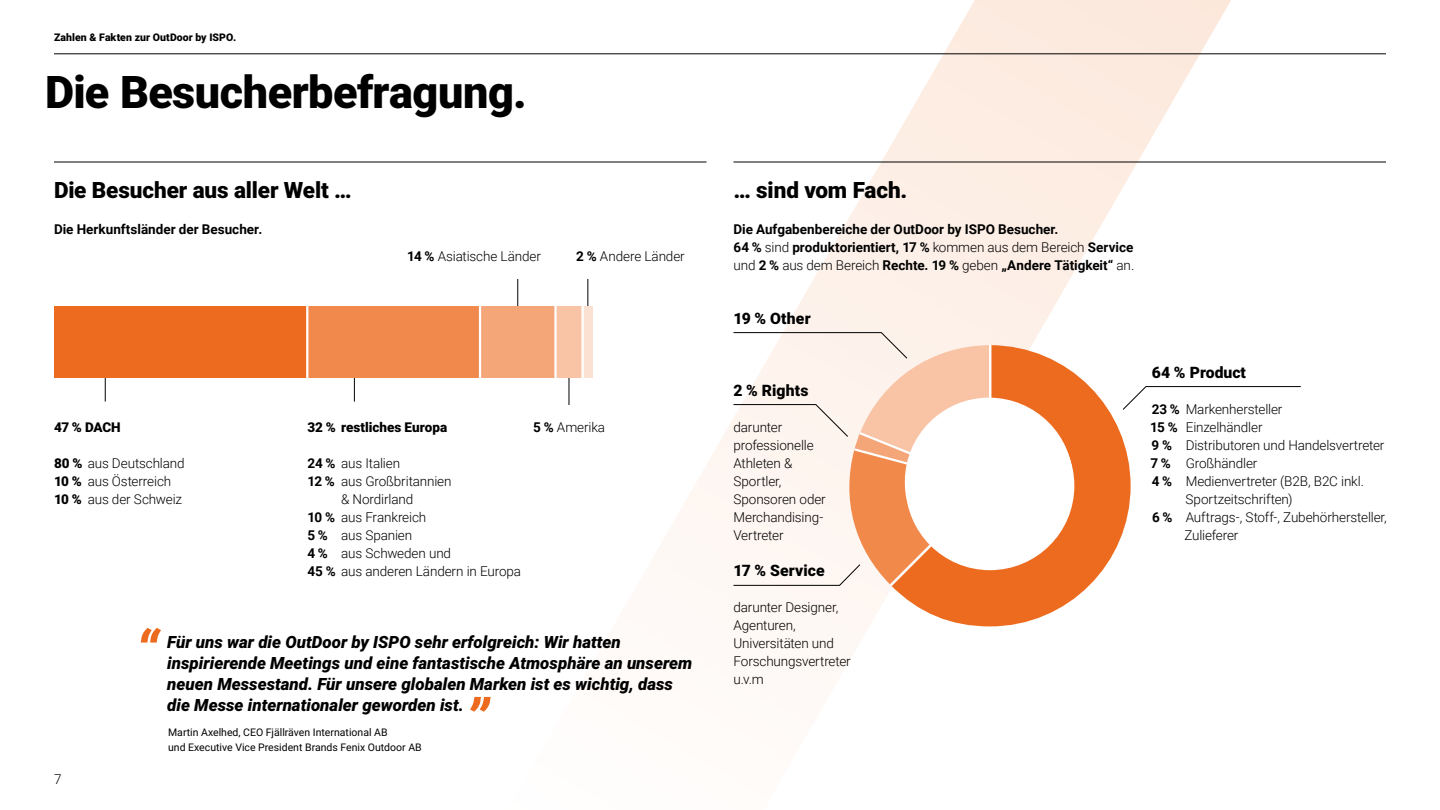
<style>
.page{position:relative;width:1440px;height:810px;background:#fff}
.page>*{position:absolute;margin:0;border:0;box-sizing:border-box;transform-origin:0 0}
.t1{font:italic 900 56.25px "Roboto";color:#ed6b1e}
.t2{font:900 45px "Roboto";letter-spacing:-.01em;color:#000}
.t3{font:900 22.5px "Roboto";letter-spacing:-.005em;color:#000}
.t4{font:italic 900 16.88px/21px "Roboto";color:#000}
.t5{font:900 15.75px "Roboto";letter-spacing:.005em;color:#000}
.t6{font:300 13.5px/18px "Roboto";letter-spacing:-.01em;color:#000}
.t7{font:700 13.5px/18px "Roboto";color:#000}
.t8{font:900 13.5px "Roboto";color:#000}
.t9{font:10.5px/15px "Roboto";color:#000}
.t10{font:900 10.5px "Roboto";letter-spacing:.005em;color:#000}
.s1{font-weight:700}
.s2{font-weight:900}
.s3{font-weight:300}
</style>
<div class="page">
<svg style="left:507px;top:0;width:724px;height:668px"></svg>
<hr style="left:54px;top:54px;width:1332px;height:1px;background:#000">
<svg style="left:891px;top:345px;width:240px;height:281px;fill:#ed6b1e"></svg>
<hr style="left:105px;top:360px;width:1px;height:42px;background:#000">
<hr style="left:354px;top:360px;width:1px;height:42px;background:#000">
<hr style="left:569px;top:360px;width:1px;height:45px;background:#000">
<svg style="left:518px;top:279px;width:1px;height:27px"></svg>
<svg style="left:588px;top:279px;width:1px;height:27px"></svg>
<div style="left:54px;top:306px;width:253px;height:72px;background:#ed6b1e"></div>
<div style="left:480px;top:306px;width:76px;height:72px;background:#f4a678"></div>
<div style="left:582px;top:306px;width:11px;height:72px;background:#fbe1d2"></div>
<div style="left:556px;top:306px;width:26px;height:72px;background:#f8c4a5"></div>
<div style="left:307px;top:306px;width:173px;height:72px;background:#f0894b"></div>
<div style="left:906px;top:398px;width:167px;height:167px;background:#fff;border-radius:50%"></div>
<svg style="left:1123px;top:386px;width:178px;height:24px"></svg>
<svg style="left:733px;top:332px;width:261px;height:256px"></svg>
<hr style="left:54px;top:162px;width:652px;height:1px;background:#000">
<hr style="left:734px;top:162px;width:652px;height:1px;background:#000">
<hr style="left:306px;top:302px;width:2px;height:80px;background:#fff">
<hr style="left:479px;top:302px;width:2px;height:80px;background:#fff">
<hr style="left:554px;top:302px;width:3px;height:80px;background:#fff">
<hr style="left:581px;top:302px;width:3px;height:80px;background:#fff">
<p class="t10" style="left:54px;top:29px;width:184px">Zahlen &amp; Fakten zur OutDoor by ISPO.</p>
<h2 class="t2" style="left:45px;top:60px;width:483px">Die Besucherbefragung.</h2>
<h3 class="t3" style="left:54px;top:174px;width:299px">Die Besucher aus aller Welt …</h3>
<p class="t7" style="left:54px;top:220px;width:210px">Die Herkunftsländer der Besucher.</p>
<p class="t6" style="left:407px;top:247px;width:135px"><span class="s1">14 %</span> Asiatische Länder</p>
<p class="t6" style="left:576px;top:247px;width:110px"><span class="s1">2 %</span> Andere Länder</p>
<p class="t8" style="left:307px;top:418px;width:141px">32 % restliches Europa</p>
<p class="t6" style="left:307px;top:454px;width:94px"><span class="s1">24 %</span> aus Italien</p>
<p class="t6" style="left:307px;top:472px;width:146px"><span class="s1">12 %</span> aus Großbritannien</p>
<p class="t6" style="left:341px;top:490px;width:74px">&amp; Nordirland</p>
<p class="t6" style="left:307px;top:508px;width:120px"><span class="s1">10 %</span> aus Frankreich</p>
<p class="t6" style="left:307px;top:526px;width:106px"><span class="s1">5 %</span> aus Spanien</p>
<p class="t6" style="left:307px;top:544px;width:145px"><span class="s1">4 %</span> aus Schweden und</p>
<p class="t6" style="left:307px;top:562px;width:215px"><span class="s1">45 %</span> aus anderen Ländern in Europa</p>
<p class="t8" style="left:54px;top:418px;width:68px">47 % DACH</p>
<p class="t6" style="left:533px;top:418px;width:73px"><span class="s1">5 %</span> Amerika</p>
<p class="t6" style="left:54px;top:454px;width:132px"><span class="s2">80 %</span> aus Deutschland<br><span class="s2">10 %</span> aus Österreich<br><span class="s2">10 %</span> aus der Schweiz</p>
<p class="t6" style="left:54px;top:770px;width:9px">7</p>
<h1 class="t1" style="left:136px;top:612px;width:25px">“</h1>
<p class="t4" style="left:167px;top:631px;width:527px">Für uns war die OutDoor by ISPO sehr erfolgreich: Wir hatten inspirierende Meetings und eine fantastische Atmosphäre an unserem neuen Messestand. Für unsere globalen Marken ist es wichtig, dass die Messe internationaler geworden ist.</p>
<p class="t9" style="left:168px;top:724px;width:255px">Martin Axelhed, CEO Fjällräven International AB<br>und Executive Vice President Brands Fenix Outdoor AB</p>
<h1 class="t1" style="left:466px;top:680px;width:25px">”</h1>
<h3 class="t3" style="left:733px;top:174px;width:175px">… sind vom Fach.</h3>
<p class="t7" style="left:733px;top:220px;width:402px">Die Aufgabenbereiche der OutDoor by ISPO Besucher.<br>64 % <span class="s3">sind</span> produktorientiert, 17 % <span class="s3">kommen aus dem Bereich</span> Service <span class="s3">und</span> 2 % <span class="s3">aus dem Bereich</span> Rechte. 19 % <span class="s3">geben</span> „Andere Tätigkeit“ <span class="s3">an.</span></p>
<p class="t5" style="left:734px;top:307px;width:79px">19 % Other</p>
<p class="t5" style="left:734px;top:379px;width:77px">2 % Rights</p>
<p class="t6" style="left:734px;top:418px;width:94px">darunter professionelle<br>Athleten &amp;<br>Sportler,<br>Sponsoren oder<br>Merchandising-<br>Vertreter</p>
<p class="t5" style="left:734px;top:559px;width:93px">17 % Service</p>
<p class="t6" style="left:734px;top:598px;width:119px">darunter Designer,<br>Agenturen,<br>Universitäten und<br>Forschungsvertreter u.v.m</p>
<p class="t5" style="left:1152px;top:361px;width:96px">64 % Product</p>
<p class="t6" style="left:1152px;top:400px;width:132px"><span class="s1">23 %</span> Markenhersteller</p>
<p class="t6" style="left:1150px;top:418px;width:114px"><span class="s1">15 %</span> Einzelhändler</p>
<p class="t6" style="left:1152px;top:436px;width:234px"><span class="s1">9 %</span> Distributoren und Handelsvertreter</p>
<p class="t6" style="left:1150px;top:454px;width:109px"><span class="s1">7 %</span> Großhändler</p>
<p class="t6" style="left:1152px;top:472px;width:214px"><span class="s1">4 %</span> Medienvertreter (B2B, B2C inkl.</p>
<p class="t6" style="left:1186px;top:490px;width:109px">Sportzeitschriften)</p>
<p class="t6" style="left:1152px;top:508px;width:236px"><span class="s1">6 %</span> Auftrags-, Stoff-, Zubehörhersteller,</p>
<p class="t6" style="left:1184px;top:526px;width:56px">Zulieferer</p>
</div>
